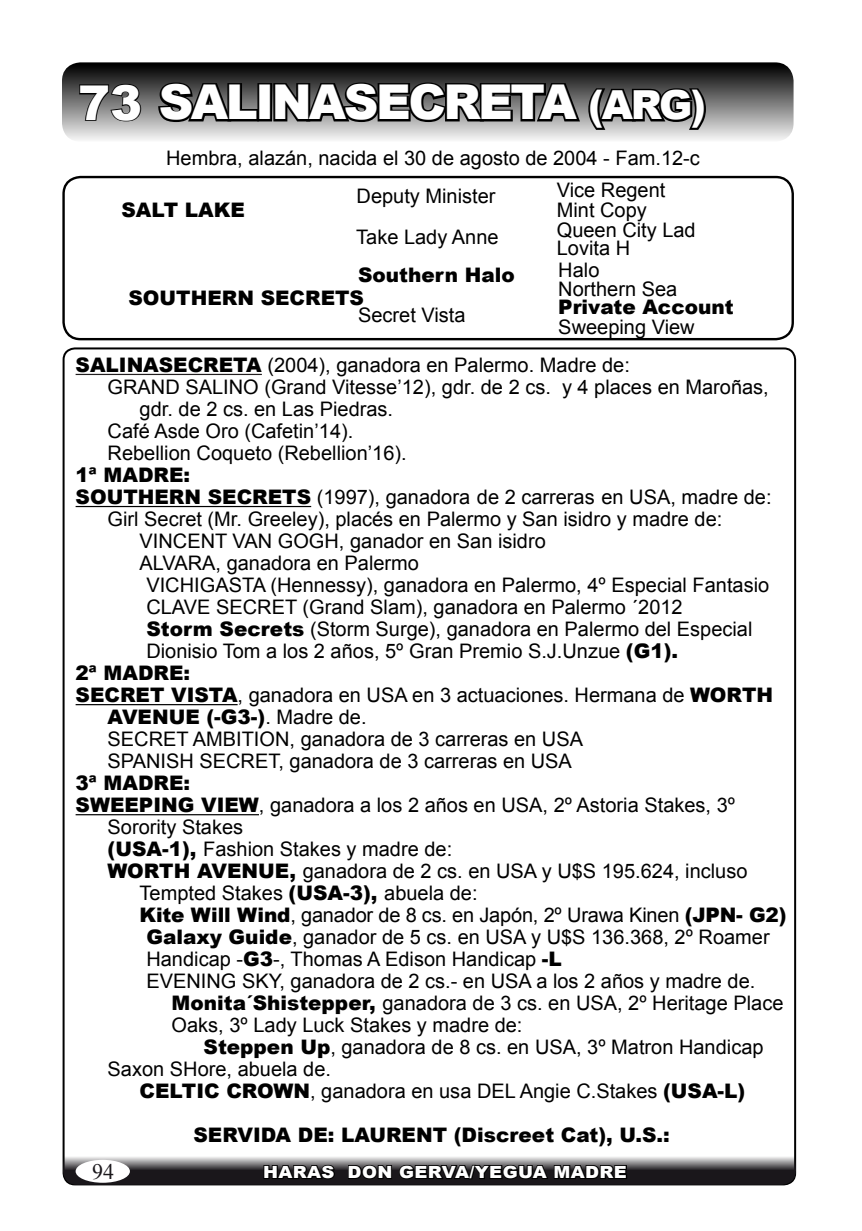
<style>
.page{position:relative;width:862px;height:1231px;background:#fff}
.page>*{position:absolute;margin:0;border:0;box-sizing:border-box;transform-origin:0 0}
.t1{font:900 48px "Arial";letter-spacing:-.05em;color:#fff}
.t2{font:22px "Times New Roman";color:#1a171b}
.t3{font:20px "Arial";color:#000}
.t4{font:900 20px "Arial";color:#000}
.t5{font:900 16.8px "Arial";letter-spacing:.02em;color:#fff;scale:1.08 1}
.s1{font-size:40px}
.s2{font-weight:900}
.s3{font-weight:400}
</style>
<div class="page">
<svg style="left:391px;top:1149px;width:74px;height:39px"></svg>
<div style="left:64px;top:348px;width:731px;height:836px;background:#fff;border-radius:11px"></div>
<div style="left:62px;top:176px;width:732px;height:164px;border:2px solid #000;border-radius:17px"></div>
<div style="left:63px;top:64px;width:729px;height:76px;background:linear-gradient(to bottom,#000,#efefef);border-radius:17px"></div>
<div style="left:62px;top:62px;width:731px;height:80px;border:3px solid #000;border-radius:17px"></div>
<svg style="left:63px;top:1155px;width:733px;height:29px;background:#59575a"></svg>
<svg style="left:777px;top:1155px;width:19px;height:15px"></svg>
<svg style="left:63px;top:1155px;width:19px;height:15px"></svg>
<div style="left:76px;top:1159px;width:54px;height:23px;background:#fff;border-radius:50%"></div>
<svg style="left:91px;top:1159px;width:24px;height:2px"></svg>
<svg style="left:156px;top:80px;width:105px;height:44px;background:#444"></svg>
<div style="left:257px;top:83px;width:15px;height:38px;border:4px solid #000"></div>
<svg style="left:271px;top:80px;width:437px;height:52px;background:#545454"></svg>
<svg style="left:262px;top:1162px;width:74px;height:18px"></svg>
<svg style="left:347px;top:1155px;width:281px;height:25px;background:#565557"></svg>
<hr style="left:76px;top:374px;width:186px;height:1px;background:#231f20">
<hr style="left:76px;top:506px;width:235px;height:1px;background:#000">
<hr style="left:76px;top:704px;width:162px;height:1px;background:#000">
<hr style="left:76px;top:814px;width:183px;height:1px;background:#000">
<svg style="left:78px;top:83px;width:64px;height:40px;background:#606060"></svg>
<h1 class="t1" style="left:78px;top:67px;width:629px">73 SALINASECRETA <span class="s1">(ARG)</span></h1>
<p class="t3" style="left:166px;top:145px;width:535px">Hembra, alazán, nacida el 30 de agosto de 2004 - Fam.12-c</p>
<p class="t4" style="left:121px;top:195px;width:125px">SALT LAKE</p>
<p class="t3" style="left:557px;top:177px;width:110px">Vice Regent</p>
<p class="t3" style="left:356px;top:182px;width:140px">Deputy Minister</p>
<p class="t3" style="left:557px;top:197px;width:92px">Mint Copy</p>
<p class="t3" style="left:557px;top:217px;width:140px">Queen City Lad</p>
<p class="t3" style="left:356px;top:224px;width:144px">Take Lady Anne</p>
<p class="t3" style="left:557px;top:235px;width:75px">Lovita H</p>
<p class="t4" style="left:358px;top:260px;width:158px">Southern Halo</p>
<p class="t4" style="left:128px;top:284px;width:237px">SOUTHERN SECRETS</p>
<p class="t3" style="left:358px;top:302px;width:109px">Secret Vista</p>
<p class="t3" style="left:558px;top:256px;width:43px">Halo</p>
<p class="t3" style="left:558px;top:275px;width:120px">Northern Sea</p>
<p class="t4" style="left:558px;top:293px;width:177px">Private Account</p>
<p class="t3" style="left:558px;top:313px;width:138px">Sweeping View</p>
<p class="t3" style="left:76px;top:352px;width:556px"><span class="s2">SALINASECRETA</span> (2004), ganadora en Palermo. Madre de:</p>
<p class="t3" style="left:108px;top:374px;width:663px">GRAND SALINO (Grand Vitesse’12), gdr. de 2 cs. y 4 places en Maroñas,</p>
<p class="t3" style="left:140px;top:396px;width:255px">gdr. de 2 cs. en Las Piedras.</p>
<p class="t3" style="left:108px;top:418px;width:247px">Café Asde Oro (Cafetin’14).</p>
<p class="t3" style="left:108px;top:440px;width:300px">Rebellion Coqueto (Rebellion’16).</p>
<p class="t4" style="left:76px;top:460px;width:116px">1ª MADRE:</p>
<p class="t3" style="left:76px;top:484px;width:697px"><span class="s2">SOUTHERN SECRETS</span> (1997), ganadora de 2 carreras en USA, madre de:</p>
<p class="t3" style="left:108px;top:506px;width:616px">Girl Secret (Mr. Greeley), placés en Palermo y San isidro y madre de:</p>
<p class="t3" style="left:140px;top:528px;width:408px">VINCENT VAN GOGH, ganador en San isidro</p>
<p class="t3" style="left:140px;top:550px;width:281px">ALVARA, ganadora en Palermo</p>
<p class="t3" style="left:146px;top:572px;width:624px">VICHIGASTA (Hennessy), ganadora en Palermo, 4º Especial Fantasio</p>
<p class="t3" style="left:146px;top:594px;width:538px">CLAVE SECRET (Grand Slam), ganadora en Palermo ´2012</p>
<p class="t3" style="left:146px;top:616px;width:607px"><span class="s2">Storm Secrets</span> (Storm Surge), ganadora en Palermo del Especial</p>
<p class="t3" style="left:146px;top:638px;width:533px">Dionisio Tom a los 2 años, 5º Gran Premio S.J.Unzue <span class="s2">(G1).</span></p>
<p class="t4" style="left:76px;top:658px;width:116px">2ª MADRE:</p>
<p class="t3" style="left:76px;top:682px;width:699px"><span class="s2">SECRET VISTA</span>, ganadora en USA en 3 actuaciones. Hermana de <span class="s2">WORTH</span></p>
<p class="t4" style="left:108px;top:702px;width:260px">AVENUE (-G3-)<span class="s3">. Madre de.</span></p>
<p class="t3" style="left:108px;top:726px;width:477px">SECRET AMBITION, ganadora de 3 carreras en USA</p>
<p class="t3" style="left:108px;top:748px;width:466px">SPANISH SECRET, ganadora de 3 carreras en USA</p>
<p class="t4" style="left:76px;top:768px;width:116px">3ª MADRE:</p>
<p class="t3" style="left:76px;top:792px;width:661px"><span class="s2">SWEEPING VIEW</span>, ganadora a los 2 años en USA, 2º Astoria Stakes, 3º</p>
<p class="t3" style="left:108px;top:814px;width:137px">Sorority Stakes</p>
<p class="t3" style="left:108px;top:836px;width:346px"><span class="s2">(USA-1),</span> Fashion Stakes y madre de:</p>
<p class="t3" style="left:108px;top:858px;width:641px"><span class="s2">WORTH AVENUE,</span> ganadora de 2 cs. en USA y U$S 195.624, incluso</p>
<p class="t3" style="left:140px;top:880px;width:339px">Tempted Stakes <span class="s2">(USA-3),</span> abuela de:</p>
<p class="t3" style="left:140px;top:902px;width:648px"><span class="s2">Kite Will Wind</span>, ganador de 8 cs. en Japón, 2º Urawa Kinen <span class="s2">(JPN- G2)</span></p>
<p class="t3" style="left:146px;top:924px;width:625px"><span class="s2">Galaxy Guide</span>, ganador de 5 cs. en USA y U$S 136.368, 2º Roamer</p>
<p class="t3" style="left:146px;top:946px;width:417px">Handicap -<span class="s2">G3</span>-, Thomas A Edison Handicap <span class="s2">-L</span></p>
<p class="t3" style="left:146px;top:968px;width:610px">EVENING SKY, ganadora de 2 cs.- en USA a los 2 años y madre de.</p>
<p class="t3" style="left:172px;top:990px;width:613px"><span class="s2">Monita´Shistepper,</span> ganadora de 3 cs. en USA, 2º Heritage Place</p>
<p class="t3" style="left:172px;top:1012px;width:352px">Oaks, 3º Lady Luck Stakes y madre de:</p>
<p class="t3" style="left:204px;top:1034px;width:561px"><span class="s2">Steppen Up</span>, ganadora de 8 cs. en USA, 3º Matron Handicap</p>
<p class="t3" style="left:108px;top:1056px;width:225px">Saxon SHore, abuela de.</p>
<p class="t3" style="left:140px;top:1078px;width:607px"><span class="s2">CELTIC CROWN</span>, ganadora en usa DEL Angie C.Stakes <span class="s2">(USA-L)</span></p>
<p class="t4" style="left:193px;top:1120px;width:478px">SERVIDA DE: LAURENT (Discreet Cat), U.S.:</p>
<p class="t2" style="left:92px;top:1156px;width:23px">94</p>
<p class="t5" style="left:263px;top:1159px;width:338px">HARAS DON GERVA/YEGUA MADRE</p>
</div>
